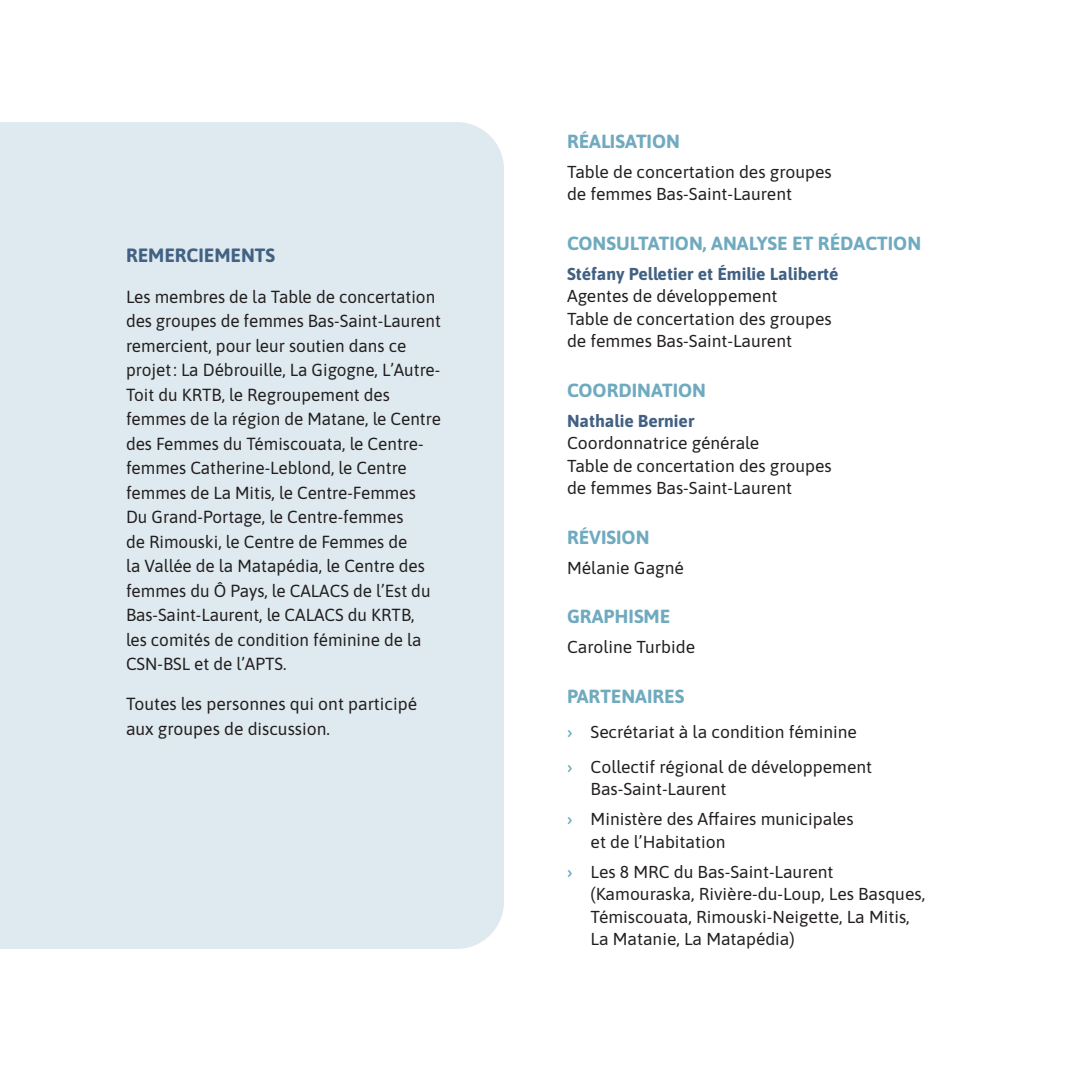
<style>
.page{position:relative;width:1071px;height:1071px;background:#fff}
.page>*{position:absolute;margin:0;border:0;box-sizing:border-box;transform-origin:0 0}
.Titre_3_-_bleu{font:700 19.25px "Asap";color:#426183}
.Titre_3{font:700 19.07px "Asap";color:#70aabf}
.texte_courant{font:17.5px/24.5px "Asap";color:#231f20}
.texte_courant_-_reduit{font:17.32px/22.4px "Asap";color:#231f20}
.s1{font-weight:700;color:#426183}
.s2{font-weight:600;color:#70aabf}
</style>
<div class="page">
<div style="left:0;top:122px;width:504px;height:827px;background:#deeaef"></div>
<p class="Titre_3_-_bleu" style="left:126px;top:242px;width:151px">REMERCIEMENTS</p>
<p class="texte_courant" style="left:126px;top:283px;width:317px">Les membres de la Table de concertation des groupes de femmes Bas-Saint-Laurent remercient, pour leur soutien dans ce projet: La Débrouille, La Gigogne, L’Autre-Toit du KRTB, le Regroupement des femmes de la région de Matane, le Centre des Femmes du Témiscouata, le Centre&shy;femmes Catherine-Leblond, le Centre femmes de La Mitis, le Centre-Femmes Du Grand-Portage, le Centre-femmes<br>de Rimouski, le Centre de Femmes de<br>la Vallée de la Matapédia, le Centre des femmes du Ô Pays, le CALACS de l’Est du Bas-Saint-Laurent, le CALACS du KRTB,<br>les comités de condition féminine de la CSN-BSL et de l’APTS.</p>
<p class="texte_courant" style="left:126px;top:691px;width:293px">Toutes les personnes qui ont participé aux groupes de discussion.</p>
<p class="Titre_3" style="left:567px;top:128px;width:115px">RÉALISATION</p>
<p class="texte_courant_-_reduit" style="left:567px;top:160px;width:266px">Table de concertation des groupes de femmes Bas-Saint-Laurent</p>
<p class="Titre_3" style="left:567px;top:230px;width:356px">CONSULTATION, ANALYSE ET RÉDACTION</p>
<p class="texte_courant_-_reduit" style="left:567px;top:262px;width:273px"><span class="s1">Stéfany Pelletier et Émilie Laliberté<br></span>Agentes de développement<br>Table de concertation des groupes de femmes Bas-Saint-Laurent</p>
<p class="Titre_3" style="left:567px;top:377px;width:141px">COORDINATION</p>
<p class="texte_courant_-_reduit" style="left:567px;top:409px;width:266px"><span class="s1">Nathalie Bernier<br></span>Coordonnatrice générale<br>Table de concertation des groupes de femmes Bas-Saint-Laurent</p>
<p class="Titre_3" style="left:567px;top:524px;width:84px">RÉVISION</p>
<p class="texte_courant_-_reduit" style="left:567px;top:556px;width:118px">Mélanie Gagné</p>
<p class="Titre_3" style="left:567px;top:603px;width:105px">GRAPHISME</p>
<p class="texte_courant_-_reduit" style="left:567px;top:635px;width:130px">Caroline Turbide</p>
<p class="Titre_3" style="left:567px;top:683px;width:119px">PARTENAIRES</p>
<p class="texte_courant_-_reduit" style="left:567px;top:719px;width:291px"><span class="s2">›</span> Secrétariat à la condition féminine</p>
<p class="texte_courant_-_reduit" style="left:591px;top:754px;width:283px;text-indent:-24px"><span class="s2">›</span> Collectif régional de développement<br>Bas-Saint-Laurent</p>
<p class="texte_courant_-_reduit" style="left:591px;top:807px;width:264px;text-indent:-24px"><span class="s2">›</span> Ministère des Affaires municipales et de l’Habitation</p>
<p class="texte_courant_-_reduit" style="left:591px;top:860px;width:336px;text-indent:-24px"><span class="s2">›</span> Les 8 MRC du Bas-Saint-Laurent (Kamouraska, Rivière-du-Loup, Les Basques, Témiscouata, Rimouski-Neigette, La Mitis, La Matanie, La Matapédia)</p>
</div>
